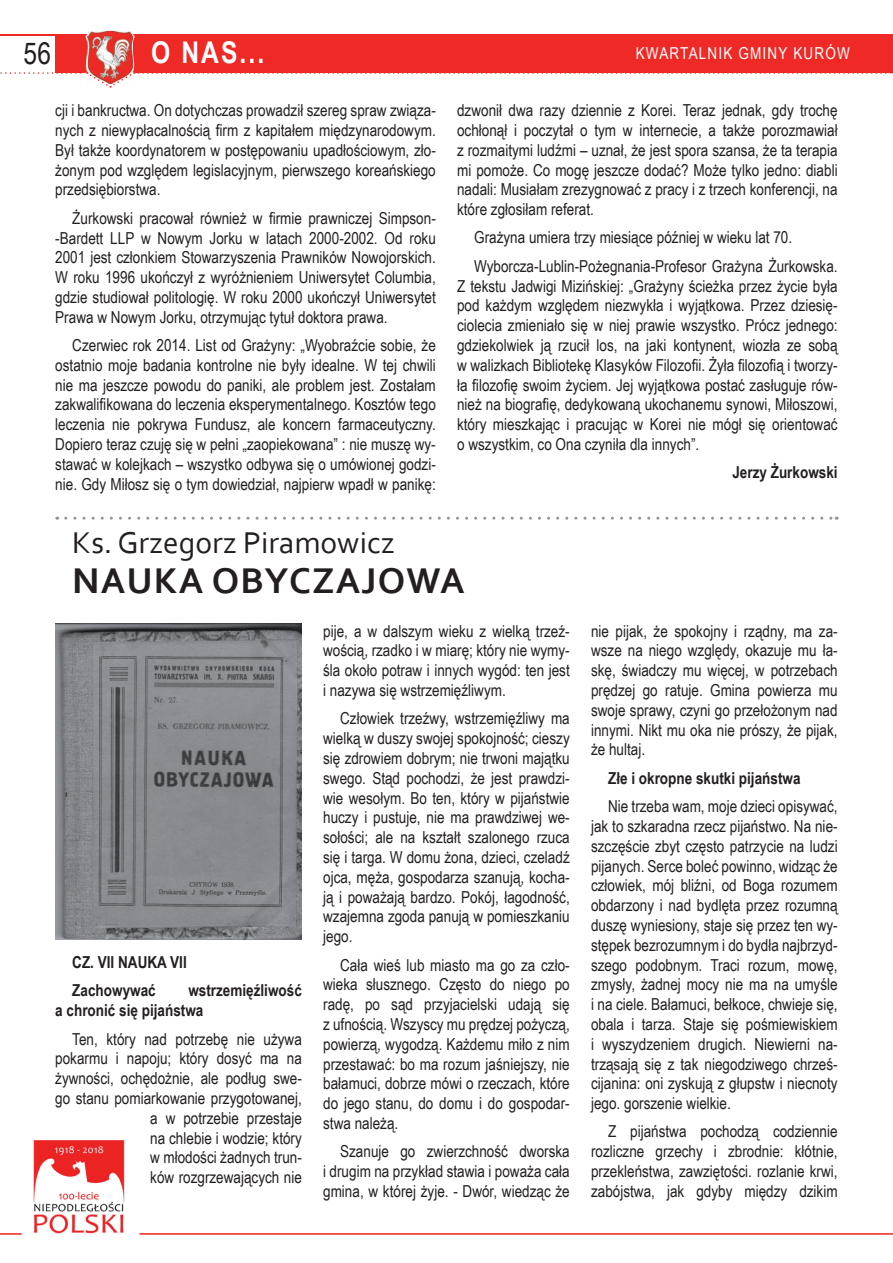
<style>
.page{position:relative;width:893px;height:1263px;background:#fff}
.page>*{position:absolute;margin:0;border:0;box-sizing:border-box;transform-origin:0 0}
.t1{font:700 37.5px "Corbel";letter-spacing:.03em;color:#231f20}
.t2{font:31.5px "Corbel";color:#231f20}
.t3{font:700 30px "Arial Narrow";color:#fff}
.t4{font:30px "Arial Narrow";color:#231f20}
.t5{font:16.5px/19.8px "Arial Narrow";color:#231f20;text-align:justify}
.t6{font:700 16.5px/28.3px "Arial Narrow";color:#231f20}
.t7{font:16.5px "Arial Narrow";letter-spacing:.07em;color:#fff}
</style>
<div class="page">
<div style="left:55px;top:34px;width:838px;height:38px;background:#ee2926"></div>
<hr style="left:0;top:34px;width:893px;height:2px;background:#ee2926">
<img style="left:85px;top:30px;width:50px;height:42px">
<img style="left:87px;top:31px;width:46px;height:3px">
<img style="left:87px;top:34px;width:46px;height:38px">
<svg style="left:0;top:72px;width:893px;height:16px"></svg>
<img style="left:33px;top:1141px;width:92px;height:93px">
<hr style="left:139px;top:1233px;width:754px;height:2px;background:#ec2323">
<hr style="left:0;top:1233px;width:22px;height:2px;background:#ec2323">
<img style="left:55px;top:624px;width:247px;height:315px">
<svg style="left:66px;top:517px;width:771px;height:3px"></svg>
<h3 class="t4" style="left:24px;top:32px;width:29px">56</h3>
<h3 class="t3" style="left:151px;top:30px;width:115px">O NAS...</h3>
<p class="t7" style="left:636px;top:41px;width:215px">KWARTALNIK GMINY KURÓW</p>
<p class="t5" style="left:55px;top:100px;width:382px">cji i bankructwa. On dotychczas prowadził szereg spraw związa&shy;nych z niewypłacalnością firm z kapitałem międzynarodowym.<br>Był także koordynatorem w postępowaniu upadłościowym, zło&shy;żonym pod względem legislacyjnym, pierwszego koreańskiego przedsiębiorstwa.</p>
<p class="t5" style="left:55px;top:207px;width:382px;text-indent:17px">Żurkowski pracował również w firmie prawniczej Simpson--Bardett LLP w Nowym Jorku w latach 2000-2002. Od roku 2001 jest członkiem Stowarzyszenia Prawników Nowojorskich.<br>W roku 1996 ukończył z wyróżnieniem Uniwersytet Columbia, gdzie studiował politologię. W roku 2000 ukończył Uniwersytet Prawa w Nowym Jorku, otrzymując tytuł doktora prawa.</p>
<p class="t5" style="left:55px;top:335px;width:382px;text-indent:17px">Czerwiec rok 2014. List od Grażyny: „Wyobraźcie sobie, że ostatnio moje badania kontrolne nie były idealne. W tej chwili nie ma jeszcze powodu do paniki, ale problem jest. Zostałam zakwalifikowana do leczenia eksperymentalnego. Kosztów tego leczenia nie pokrywa Fundusz, ale koncern farmaceutyczny.<br>Dopiero teraz czuję się w pełni „zaopiekowana” : nie muszę wy&shy;stawać w kolejkach – wszystko odbywa się o umówionej godzi&shy;nie. Gdy Miłosz się o tym dowiedział, najpierw wpadł w panikę:</p>
<p class="t5" style="left:457px;top:100px;width:382px">dzwonił dwa razy dziennie z Korei. Teraz jednak, gdy trochę ochłonął i poczytał o tym w internecie, a także porozmawiał z rozmaitymi ludźmi – uznał, że jest spora szansa, że ta terapia mi pomoże. Co mogę jeszcze dodać? Może tylko jedno: diabli nadali: Musiałam zrezygnować z pracy i z trzech konferencji, na które zgłosiłam referat.</p>
<p class="t5" style="left:474px;top:223px;width:365px;line-height:28.3px">Grażyna umiera trzy miesiące później w wieku lat 70.<br>Wyborcza-Lublin-Pożegnania-Profesor Grażyna Żurkowska.</p>
<p class="t5" style="left:457px;top:275px;width:382px">Z tekstu Jadwigi Mizińskiej: „Grażyny ścieżka przez życie była pod każdym względem niezwykła i wyjątkowa. Przez dziesię&shy;ciolecia zmieniało się w niej prawie wszystko. Prócz jednego: gdziekolwiek ją rzucił los, na jaki kontynent, wiozła ze sobą w walizkach Bibliotekę Klasyków Filozofii. Żyła filozofią i tworzy&shy;ła filozofię swoim życiem. Jej wyjątkowa postać zasługuje rów&shy;nież na biografię, dedykowaną ukochanemu synowi, Miłoszowi, który mieszkając i pracując w Korei nie mógł się orientować o wszystkim, co Ona czyniła dla innych”.</p>
<p class="t6" style="left:732px;top:457px;width:107px">Jerzy Żurkowski</p>
<h2 class="t2" style="left:72px;top:523px;width:324px">Ks. Grzegorz Piramowicz</h2>
<h1 class="t1" style="left:72px;top:557px;width:394px">NAUKA OBYCZAJOWA</h1>
<p class="t6" style="left:72px;top:947px;width:116px">CZ. VII NAUKA VII<br>Zachowywać</p>
<p class="t6" style="left:55px;top:980px;width:248px;line-height:19.8px;text-indent:133px">wstrzemięźliwość a chronić się pijaństwa</p>
<p class="t5" style="left:55px;top:1028px;width:248px;text-align:right">Ten, który nad potrzebę nie używa pokarmu i napoju; który dosyć ma na żywności, ochędożnie, ale podług swe&shy;go stanu pomiarkowanie przygotowanej, a w potrzebie przestaje<br>na chlebie i wodzie; który<br>w młodości żadnych trun-<br>ków rozgrzewających nie</p>
<p class="t5" style="left:323px;top:620px;width:248px">pije, a w dalszym wieku z wielką trzeź&shy;wością, rzadko i w miarę; który nie wymy&shy;śla około potraw i innych wygód: ten jest i nazywa się wstrzemięźliwym.</p>
<p class="t5" style="left:323px;top:708px;width:248px;text-indent:17px">Człowiek trzeźwy, wstrzemięźliwy ma wielką w duszy swojej spokojność; cieszy się zdrowiem dobrym; nie trwoni majątku swego. Stąd pochodzi, że jest prawdzi&shy;wie wesołym. Bo ten, który w pijaństwie huczy i pustuje, nie ma prawdziwej we&shy;sołości; ale na kształt szalonego rzuca się i targa. W domu żona, dzieci, czeladź ojca, męża, gospodarza szanują, kocha&shy;ją i poważają bardzo. Pokój, łagodność, wzajemna zgoda panują w pomieszkaniu jego.</p>
<p class="t5" style="left:323px;top:954px;width:248px;text-indent:17px">Cała wieś lub miasto ma go za czło&shy;wieka słusznego. Często do niego po radę, po sąd przyjacielski udają się z ufnością. Wszyscy mu prędzej pożyczą, powierzą, wygodzą. Każdemu miło z nim przestawać: bo ma rozum jaśniejszy, nie bałamuci, dobrze mówi o rzeczach, które do jego stanu, do domu i do gospodar&shy;stwa należą.</p>
<p class="t5" style="left:323px;top:1141px;width:248px;text-indent:17px">Szanuje go zwierzchność dworska i drugim na przykład stawia i poważa cała gmina, w której żyje. - Dwór, wiedząc że</p>
<p class="t5" style="left:591px;top:620px;width:248px">nie pijak, że spokojny i rządny, ma za&shy;wsze na niego względy, okazuje mu ła&shy;skę, świadczy mu więcej, w potrzebach prędzej go ratuje. Gmina powierza mu swoje sprawy, czyni go przełożonym nad innymi. Nikt mu oka nie prószy, że pijak, że hultaj.</p>
<p class="t6" style="left:608px;top:763px;width:194px">Złe i okropne skutki pijaństwa</p>
<p class="t5" style="left:591px;top:796px;width:248px;text-indent:17px">Nie trzeba wam, moje dzieci opisywać, jak to szkaradna rzecz pijaństwo. Na nie&shy;szczęście zbyt często patrzycie na ludzi pijanych. Serce boleć powinno, widząc że człowiek, mój bliźni, od Boga rozumem obdarzony i nad bydlęta przez rozumną duszę wyniesiony, staje się przez ten wy&shy;stępek bezrozumnym i do bydła najbrzyd&shy;szego podobnym. Traci rozum, mowę, zmysły, żadnej mocy nie ma na umyśle i na ciele. Bałamuci, bełkoce, chwieje się, obala i tarza. Staje się pośmiewiskiem i wyszydzeniem drugich. Niewierni na&shy;trząsają się z tak niegodziwego chrześ&shy;cijanina: oni zyskują z głupstw i niecnoty jego. gorszenie wielkie.</p>
<p class="t5" style="left:591px;top:1121px;width:248px;text-indent:17px">Z pijaństwa pochodzą codziennie rozliczne grzechy i zbrodnie: kłótnie, przekleństwa, zawziętości. rozlanie krwi, zabójstwa, jak gdyby między dzikim</p>
</div>
